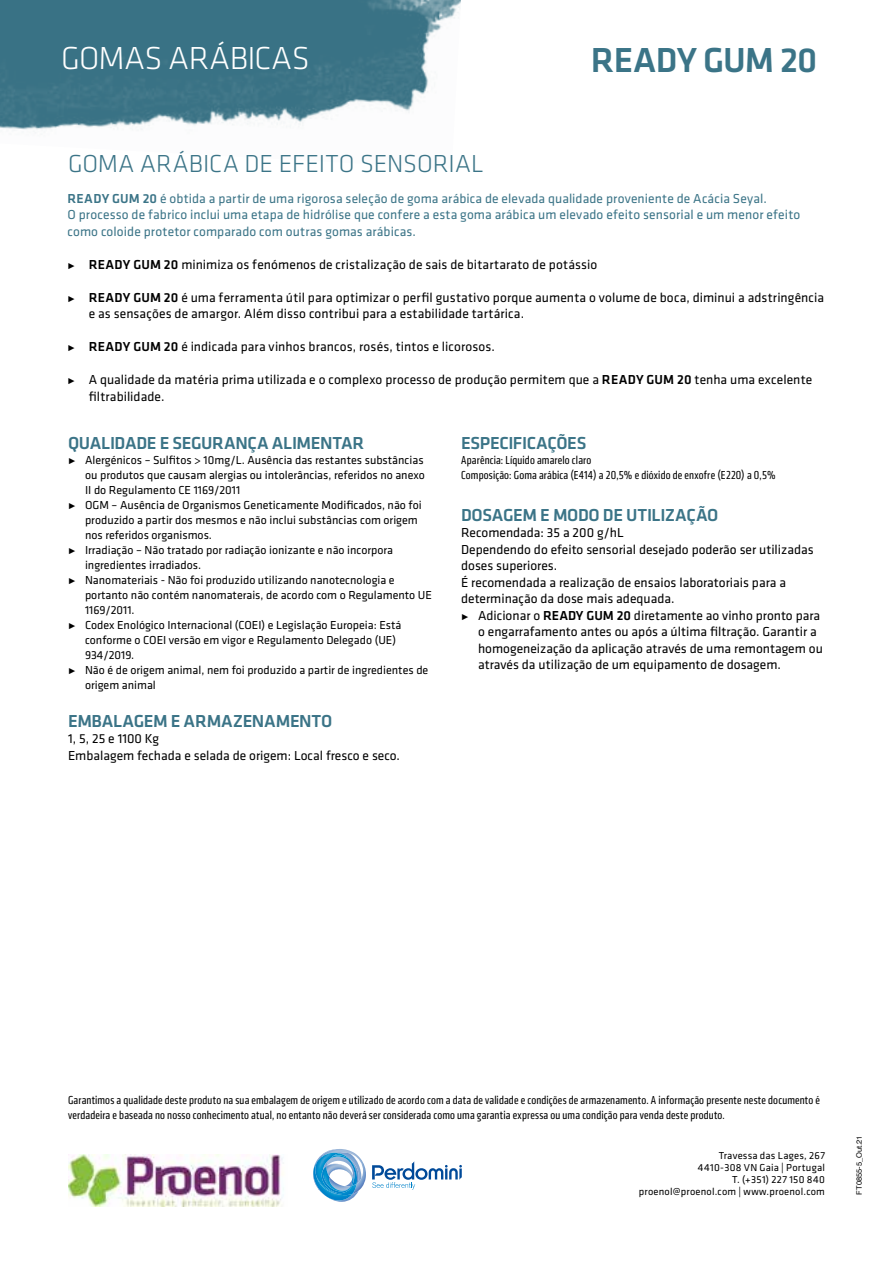
<style>
.page{position:relative;width:893px;height:1263px;background:#fff}
.page>*{position:absolute;margin:0;border:0;box-sizing:border-box;transform-origin:0 0}
.t1{font:500 36px "Klavika";letter-spacing:-.025em;color:#3b7487}
.t2{font:300 33px "Klavika";letter-spacing:-.01em;color:#fff}
.t3{font:300 25.5px "Klavika";color:#3b7487}
.t4{font:500 18px "Klavika";letter-spacing:-.02em;color:#3b7487}
.t5{font:13.5px/16.5px "Klavika";color:#000}
.t6{font:13.5px/16.5px "Klavika";letter-spacing:.005em;color:#3b7487}
.t7{font:12px "Klavika";color:#000}
.t8{font:condensed 12px/15px "Klavika";letter-spacing:.015em;color:#000}
.t9{font:10.5px/12px "Klavika";letter-spacing:.02em;color:#000;text-align:right}
.t10{font:7.5px "Helvetica";color:#000}
.s1{font-weight:500}
.s2{font-family:"Klavika Arrows";font-weight:300;font-size:12px}
.s3{font-family:"Klavika Arrows";font-weight:300}
</style>
<div class="page">
<img style="left:0;top:0;width:461px;height:133px">
<img style="left:68px;top:1155px;width:216px;height:51px">
<svg style="left:313px;top:1149px;width:149px;height:53px"></svg>
<h2 class="t2" style="left:61px;top:40px;width:250px">GOMAS ARÁBICAS</h2>
<h1 class="t1" style="left:591px;top:40px;width:228px">READY GUM 20</h1>
<h3 class="t3" style="left:68px;top:150px;width:417px">GOMA ARÁBICA DE EFEITO SENSORIAL</h3>
<p class="t6" style="left:68px;top:190px;width:734px"><span class="s1">READY GUM 20</span> é obtida a partir de uma rigorosa seleção de goma arábica de elevada qualidade proveniente de Acácia Seyal.<br>O processo de fabrico inclui uma etapa de hidrólise que confere a esta goma arábica um elevado efeito sensorial e um menor efeito como coloide protetor comparado com outras gomas arábicas.</p>
<p class="t5" style="left:68px;top:256px;width:531px"><span class="s2">5</span> <span class="s1">READY GUM 20</span> minimiza os fenómenos de cristalização de sais de bitartarato de potássio</p>
<p class="t5" style="left:89px;top:289px;width:737px;text-indent:-21px"><span class="s2">5</span> <span class="s1">READY GUM 20</span> é uma ferramenta útil para optimizar o perfil gustativo porque aumenta o volume de boca, diminui a adstringência e as sensações de amargor. Além disso contribui para a estabilidade tartárica.</p>
<p class="t5" style="left:68px;top:339px;width:429px"><span class="s2">5</span> <span class="s1">READY GUM 20</span> é indicada para vinhos brancos, rosés, tintos e licorosos.</p>
<p class="t5" style="left:89px;top:372px;width:725px;text-indent:-21px"><span class="s2">5</span> A qualidade da matéria prima utilizada e o complexo processo de produção permitem que a <span class="s1">READY GUM 20</span> tenha uma excelente filtrabilidade.</p>
<h3 class="t4" style="left:68px;top:434px;width:298px">QUALIDADE E SEGURANÇA ALIMENTAR</h3>
<p class="t7" style="left:68px;top:454px;width:357px"><span class="s3">5</span> Alergénicos – Sulfitos &gt; 10mg/L. Ausência das restantes substâncias</p>
<p class="t7" style="left:85px;top:469px;width:341px">ou produtos que causam alergias ou intolerâncias, referidos no anexo</p>
<p class="t7" style="left:85px;top:484px;width:157px">II do Regulamento CE 1169/2011</p>
<p class="t7" style="left:68px;top:499px;width:355px"><span class="s3">5</span> OGM – Ausência de Organismos Geneticamente Modificados, não foi</p>
<p class="t7" style="left:85px;top:514px;width:334px">produzido a partir dos mesmos e não inclui substâncias com origem</p>
<p class="t7" style="left:85px;top:529px;width:129px">nos referidos organismos.</p>
<p class="t7" style="left:68px;top:544px;width:327px"><span class="s3">5</span> Irradiação – Não tratado por radiação ionizante e não incorpora</p>
<p class="t7" style="left:85px;top:559px;width:118px">ingredientes irradiados.</p>
<p class="t7" style="left:68px;top:574px;width:328px"><span class="s3">5</span> Nanomateriais - Não foi produzido utilizando nanotecnologia e</p>
<p class="t7" style="left:85px;top:589px;width:348px">portanto não contém nanomaterais, de acordo com o Regulamento UE</p>
<p class="t7" style="left:85px;top:604px;width:51px">1169/2011.</p>
<p class="t7" style="left:68px;top:619px;width:335px"><span class="s3">5</span> Codex Enológico Internacional (COEI) e Legislação Europeia: Está</p>
<p class="t7" style="left:85px;top:634px;width:313px">conforme o COEI versão em vigor e Regulamento Delegado (UE)</p>
<p class="t7" style="left:85px;top:649px;width:51px">934/2019.</p>
<p class="t7" style="left:68px;top:664px;width:362px"><span class="s3">5</span> Não é de origem animal, nem foi produzido a partir de ingredientes de</p>
<p class="t7" style="left:85px;top:679px;width:72px">origem animal</p>
<h3 class="t4" style="left:68px;top:711px;width:266px">EMBALAGEM E ARMAZENAMENTO</h3>
<p class="t5" style="left:68px;top:731px;width:334px">1, 5, 25 e 1100 Kg<br>Embalagem fechada e selada de origem: Local fresco e seco.</p>
<h3 class="t4" style="left:461px;top:434px;width:127px">ESPECIFICAÇÕES</h3>
<p class="t8" style="left:461px;top:453px;width:316px">Aparência: Líquido amarelo claro<br>Composição: Goma arábica (E414) a 20,5% e dióxido de enxofre (E220) a 0,5%</p>
<h3 class="t4" style="left:461px;top:505px;width:259px">DOSAGEM E MODO DE UTILIZAÇÃO</h3>
<p class="t5" style="left:461px;top:525px;width:164px">Recomendada: 35 a 200 g/hL</p>
<p class="t5" style="left:461px;top:541px;width:354px">Dependendo do efeito sensorial desejado poderão ser utilizadas</p>
<p class="t5" style="left:461px;top:558px;width:98px">doses superiores.</p>
<p class="t5" style="left:461px;top:574px;width:326px">É recomendada a realização de ensaios laboratoriais para a</p>
<p class="t5" style="left:461px;top:591px;width:215px">determinação da dose mais adequada.</p>
<p class="t5" style="left:461px;top:607px;width:361px"><span class="s2">5</span> Adicionar o <span class="s1">READY GUM 20</span> diretamente ao vinho pronto para</p>
<p class="t5" style="left:478px;top:624px;width:340px">o engarrafamento antes ou após a última filtração. Garantir a</p>
<p class="t5" style="left:478px;top:640px;width:346px">homogeneização da aplicação através de uma remontagem ou</p>
<p class="t5" style="left:478px;top:657px;width:304px">através da utilização de um equipamento de dosagem.</p>
<p class="t8" style="left:68px;top:1092px;width:753px">Garantimos a qualidade deste produto na sua embalagem de origem e utilizado de acordo com a data de validade e condições de armazenamento. A informação presente neste documento é verdadeira e baseada no nosso conhecimento atual, no entanto não deverá ser considerada como uma garantia expressa ou uma condição para venda deste produto.</p>
<p class="t9" style="left:639px;top:1149px;width:188px">Travessa das Lages, 267<br>4410-308 VN Gaia | Portugal<br>T. (+351) 227 150 840 proenol@proenol.com | www.proenol.com</p>
<p class="t10" style="left:853px;top:1194px;width:61px;rotate:-90deg">FT0855-5_Out.21</p>
</div>
